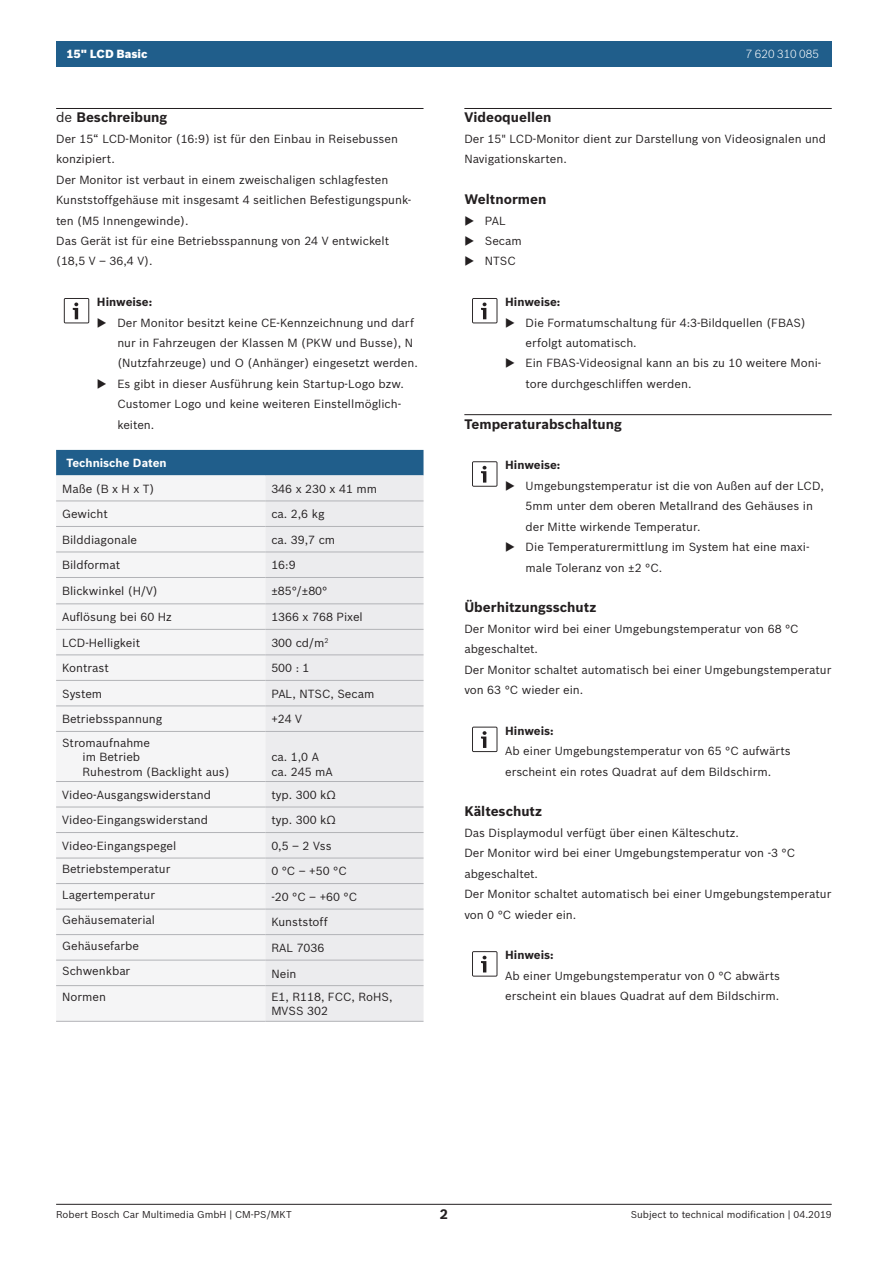
<style>
.page{position:relative;width:893px;height:1263px;background:#fff}
.page>*{position:absolute;margin:0;border:0;box-sizing:border-box;transform-origin:0 0}
.t1{font:700 13.5px "Bosch Sans";color:#231f20}
.t2{font:11.55px/20.4px "Bosch Sans";color:#231f20}
.t3{font:700 11.55px "Bosch Sans";color:#231f20}
.t4{font:700 11.55px "Bosch Sans";color:#fff}
.t5{font:900 11.55px "Bosch Sans";color:#fff}
.t6{font:300 11.55px "Bosch Sans";color:#fff}
.t7{font:9.75px "Bosch Sans";color:#231f20}
.s1{font-weight:400}
</style>
<div class="page">
<hr style="left:56px;top:1204px;width:776px;height:1px;background:#231f20">
<div style="left:56px;top:41px;width:776px;height:25px;background:#205e8b"></div>
<hr style="left:56px;top:108px;width:367px;height:1px;background:#231f20">
<svg style="left:64px;top:298px;width:25px;height:25px"></svg>
<div style="left:56px;top:450px;width:367px;height:25px;background:#205e8b"></div>
<div style="left:56px;top:475px;width:209px;height:546px;background:#f5f5f6"></div>
<div style="left:265px;top:475px;width:158px;height:546px;background:#ececee"></div>
<hr style="left:56px;top:501px;width:209px;height:1px;background:#b2b3b7">
<hr style="left:265px;top:501px;width:158px;height:1px;background:#b2b3b7">
<hr style="left:56px;top:526px;width:209px;height:1px;background:#b2b3b7">
<hr style="left:265px;top:526px;width:158px;height:1px;background:#b2b3b7">
<hr style="left:56px;top:552px;width:209px;height:1px;background:#b2b3b7">
<hr style="left:265px;top:552px;width:158px;height:1px;background:#b2b3b7">
<hr style="left:56px;top:577px;width:209px;height:1px;background:#b2b3b7">
<hr style="left:265px;top:577px;width:158px;height:1px;background:#b2b3b7">
<hr style="left:56px;top:603px;width:209px;height:1px;background:#b2b3b7">
<hr style="left:265px;top:603px;width:158px;height:1px;background:#b2b3b7">
<hr style="left:56px;top:629px;width:209px;height:1px;background:#b2b3b7">
<hr style="left:265px;top:629px;width:158px;height:1px;background:#b2b3b7">
<hr style="left:56px;top:654px;width:209px;height:1px;background:#b2b3b7">
<hr style="left:265px;top:654px;width:158px;height:1px;background:#b2b3b7">
<hr style="left:56px;top:680px;width:209px;height:1px;background:#b2b3b7">
<hr style="left:265px;top:680px;width:158px;height:1px;background:#b2b3b7">
<hr style="left:56px;top:705px;width:209px;height:1px;background:#b2b3b7">
<hr style="left:265px;top:705px;width:158px;height:1px;background:#b2b3b7">
<hr style="left:56px;top:731px;width:209px;height:1px;background:#b2b3b7">
<hr style="left:265px;top:731px;width:158px;height:1px;background:#b2b3b7">
<hr style="left:56px;top:781px;width:209px;height:1px;background:#b2b3b7">
<hr style="left:265px;top:781px;width:158px;height:1px;background:#b2b3b7">
<hr style="left:56px;top:807px;width:209px;height:1px;background:#b2b3b7">
<hr style="left:265px;top:807px;width:158px;height:1px;background:#b2b3b7">
<hr style="left:56px;top:832px;width:209px;height:1px;background:#b2b3b7">
<hr style="left:265px;top:832px;width:158px;height:1px;background:#b2b3b7">
<hr style="left:56px;top:858px;width:209px;height:1px;background:#b2b3b7">
<hr style="left:265px;top:858px;width:158px;height:1px;background:#b2b3b7">
<hr style="left:56px;top:883px;width:209px;height:1px;background:#b2b3b7">
<hr style="left:265px;top:883px;width:158px;height:1px;background:#b2b3b7">
<hr style="left:56px;top:909px;width:209px;height:1px;background:#b2b3b7">
<hr style="left:265px;top:909px;width:158px;height:1px;background:#b2b3b7">
<hr style="left:56px;top:934px;width:209px;height:1px;background:#b2b3b7">
<hr style="left:265px;top:934px;width:158px;height:1px;background:#b2b3b7">
<hr style="left:56px;top:960px;width:209px;height:1px;background:#b2b3b7">
<hr style="left:265px;top:960px;width:158px;height:1px;background:#b2b3b7">
<hr style="left:56px;top:985px;width:209px;height:1px;background:#b2b3b7">
<hr style="left:56px;top:1021px;width:209px;height:1px;background:#b2b3b7">
<hr style="left:265px;top:985px;width:158px;height:1px;background:#b2b3b7">
<hr style="left:265px;top:1021px;width:158px;height:1px;background:#b2b3b7">
<hr style="left:464px;top:108px;width:368px;height:1px;background:#231f20">
<hr style="left:464px;top:414px;width:368px;height:1px;background:#231f20">
<svg style="left:472px;top:298px;width:25px;height:25px"></svg>
<svg style="left:472px;top:461px;width:25px;height:26px"></svg>
<svg style="left:472px;top:727px;width:25px;height:25px"></svg>
<svg style="left:472px;top:951px;width:25px;height:25px"></svg>
<p class="t5" style="left:66px;top:47px;width:83px">15" LCD Basic</p>
<p class="t6" style="left:746px;top:47px;width:75px">7 620 310 085</p>
<p class="t1" style="left:56px;top:109px;width:113px"><span class="s1">de</span> Beschreibung</p>
<p class="t2" style="left:56px;top:128px;width:357px">Der 15“ LCD-Monitor (16:9) ist für den Einbau in Reisebussen konzipiert.<br>Der Monitor ist verbaut in einem zweischaligen schlagfesten Kunststoffgehäuse mit insgesamt 4 seitlichen Befestigungspunk&shy;ten (M5 Innengewinde).<br>Das Gerät ist für eine Betriebsspannung von 24 V entwickelt (18,5 V – 36,4 V).</p>
<p class="t3" style="left:97px;top:295px;width:57px">Hinweise:</p>
<p class="t2" style="left:117px;top:312px;width:302px">Der Monitor besitzt keine CE-Kennzeichnung und darf nur in Fahrzeugen der Klassen M (PKW und Busse), N (Nutzfahrzeuge) und O (Anhänger) eingesetzt werden.<br>Es gibt in dieser Ausführung kein Startup-Logo bzw.<br>Customer Logo und keine weiteren Einstellmöglich&shy;keiten.</p>
<p class="t4" style="left:66px;top:456px;width:102px">Technische Daten</p>
<p class="t2" style="left:62px;top:478px;width:94px">Maße (B x H x T)</p>
<p class="t2" style="left:271px;top:478px;width:107px">346 x 230 x 41 mm</p>
<p class="t2" style="left:62px;top:504px;width:47px">Gewicht</p>
<p class="t2" style="left:271px;top:504px;width:55px">ca. 2,6 kg</p>
<p class="t2" style="left:62px;top:529px;width:77px">Bilddiagonale</p>
<p class="t2" style="left:271px;top:529px;width:65px">ca. 39,7 cm</p>
<p class="t2" style="left:62px;top:555px;width:60px">Bildformat</p>
<p class="t2" style="left:271px;top:555px;width:26px">16:9</p>
<p class="t2" style="left:62px;top:581px;width:97px">Blickwinkel (H/V)</p>
<p class="t2" style="left:271px;top:581px;width:58px">±85°/±80°</p>
<p class="t2" style="left:62px;top:607px;width:111px">Auflösung bei 60 Hz</p>
<p class="t2" style="left:271px;top:607px;width:93px">1366 x 768 Pixel</p>
<p class="t2" style="left:62px;top:632px;width:80px">LCD-Helligkeit</p>
<p class="t2" style="left:271px;top:632px;width:59px">300 cd/m<sup>2</sup></p>
<p class="t2" style="left:62px;top:658px;width:48px">Kontrast</p>
<p class="t2" style="left:271px;top:658px;width:40px">500 : 1</p>
<p class="t2" style="left:62px;top:683px;width:42px">System</p>
<p class="t2" style="left:271px;top:683px;width:105px">PAL, NTSC, Secam</p>
<p class="t2" style="left:62px;top:709px;width:102px">Betriebsspannung</p>
<p class="t2" style="left:271px;top:709px;width:32px">+24 V</p>
<p class="t2" style="left:83px;top:735px;width:149px;line-height:14.4px;text-indent:-20px">Stromaufnahme<br>im Betrieb<br>Ruhestrom (Backlight aus)</p>
<p class="t2" style="left:271px;top:750px;width:63px;line-height:14.4px">ca. 1,0 A ca. 245 mA</p>
<p class="t2" style="left:62px;top:784px;width:150px">Video-Ausgangswiderstand</p>
<p class="t2" style="left:271px;top:784px;width:66px">typ. 300 kΩ</p>
<p class="t2" style="left:62px;top:810px;width:148px">Video-Eingangswiderstand</p>
<p class="t2" style="left:271px;top:810px;width:66px">typ. 300 kΩ</p>
<p class="t2" style="left:62px;top:835px;width:116px">Video-Eingangspegel</p>
<p class="t2" style="left:271px;top:835px;width:62px">0,5 – 2 Vss</p>
<p class="t2" style="left:62px;top:859px;width:110px">Betriebstemperatur</p>
<p class="t2" style="left:271px;top:861px;width:77px">0 °C – +50 °C</p>
<p class="t2" style="left:62px;top:884px;width:94px">Lagertemperatur</p>
<p class="t2" style="left:271px;top:886px;width:87px">-20 °C – +60 °C</p>
<p class="t2" style="left:62px;top:910px;width:95px">Gehäusematerial</p>
<p class="t2" style="left:271px;top:912px;width:58px">Kunststoff</p>
<p class="t2" style="left:62px;top:935px;width:78px">Gehäusefarbe</p>
<p class="t2" style="left:271px;top:937px;width:55px">RAL 7036</p>
<p class="t2" style="left:62px;top:961px;width:70px">Schwenkbar</p>
<p class="t2" style="left:271px;top:963px;width:27px">Nein</p>
<p class="t2" style="left:62px;top:986px;width:45px">Normen</p>
<p class="t2" style="left:271px;top:989px;width:123px;line-height:14.4px">E1, R118, FCC, RoHS,<br>MVSS 302</p>
<p class="t1" style="left:464px;top:109px;width:89px">Videoquellen</p>
<p class="t2" style="left:464px;top:128px;width:363px">Der 15" LCD-Monitor dient zur Darstellung von Videosignalen und<br>Navigationskarten.</p>
<p class="t1" style="left:464px;top:191px;width:84px">Weltnormen</p>
<p class="t2" style="left:485px;top:210px;width:39px">PAL<br>Secam<br>NTSC</p>
<p class="t3" style="left:505px;top:295px;width:57px">Hinweise:</p>
<p class="t2" style="left:526px;top:312px;width:297px">Die Formatumschaltung für 4:3-Bildquellen (FBAS) erfolgt automatisch.<br>Ein FBAS-Videosignal kann an bis zu 10 weitere Moni&shy;tore durchgeschliffen werden.</p>
<p class="t1" style="left:464px;top:415px;width:159px">Temperaturabschaltung</p>
<p class="t3" style="left:505px;top:458px;width:57px">Hinweise:</p>
<p class="t2" style="left:526px;top:475px;width:300px">Umgebungstemperatur ist die von Außen auf der LCD, 5mm unter dem oberen Metallrand des Gehäuses in der Mitte wirkende Temperatur.<br>Die Temperaturermittlung im System hat eine maxi&shy;male Toleranz von ±2 °C.</p>
<p class="t1" style="left:464px;top:599px;width:133px">Überhitzungsschutz</p>
<p class="t2" style="left:464px;top:618px;width:368px">Der Monitor wird bei einer Umgebungstemperatur von 68 °C abgeschaltet.<br>Der Monitor schaltet automatisch bei einer Umgebungstemperatur von 63 °C wieder ein.</p>
<p class="t3" style="left:505px;top:723px;width:50px">Hinweis:</p>
<p class="t2" style="left:505px;top:741px;width:287px">Ab einer Umgebungstemperatur von 65 °C aufwärts erscheint ein rotes Quadrat auf dem Bildschirm.</p>
<p class="t1" style="left:464px;top:803px;width:79px">Kälteschutz</p>
<p class="t2" style="left:464px;top:822px;width:368px">Das Displaymodul verfügt über einen Kälteschutz.<br>Der Monitor wird bei einer Umgebungstemperatur von -3 °C abgeschaltet.<br>Der Monitor schaltet automatisch bei einer Umgebungstemperatur von 0 °C wieder ein.</p>
<p class="t3" style="left:505px;top:948px;width:50px">Hinweis:</p>
<p class="t2" style="left:505px;top:965px;width:276px">Ab einer Umgebungstemperatur von 0 °C abwärts erscheint ein blaues Quadrat auf dem Bildschirm.</p>
<p class="t7" style="left:56px;top:1208px;width:237px">Robert Bosch Car Multimedia GmbH | CM-PS/MKT</p>
<p class="t1" style="left:440px;top:1206px;width:10px">2</p>
<p class="t7" style="left:631px;top:1208px;width:202px">Subject to technical modification | 04.2019</p>
</div>
